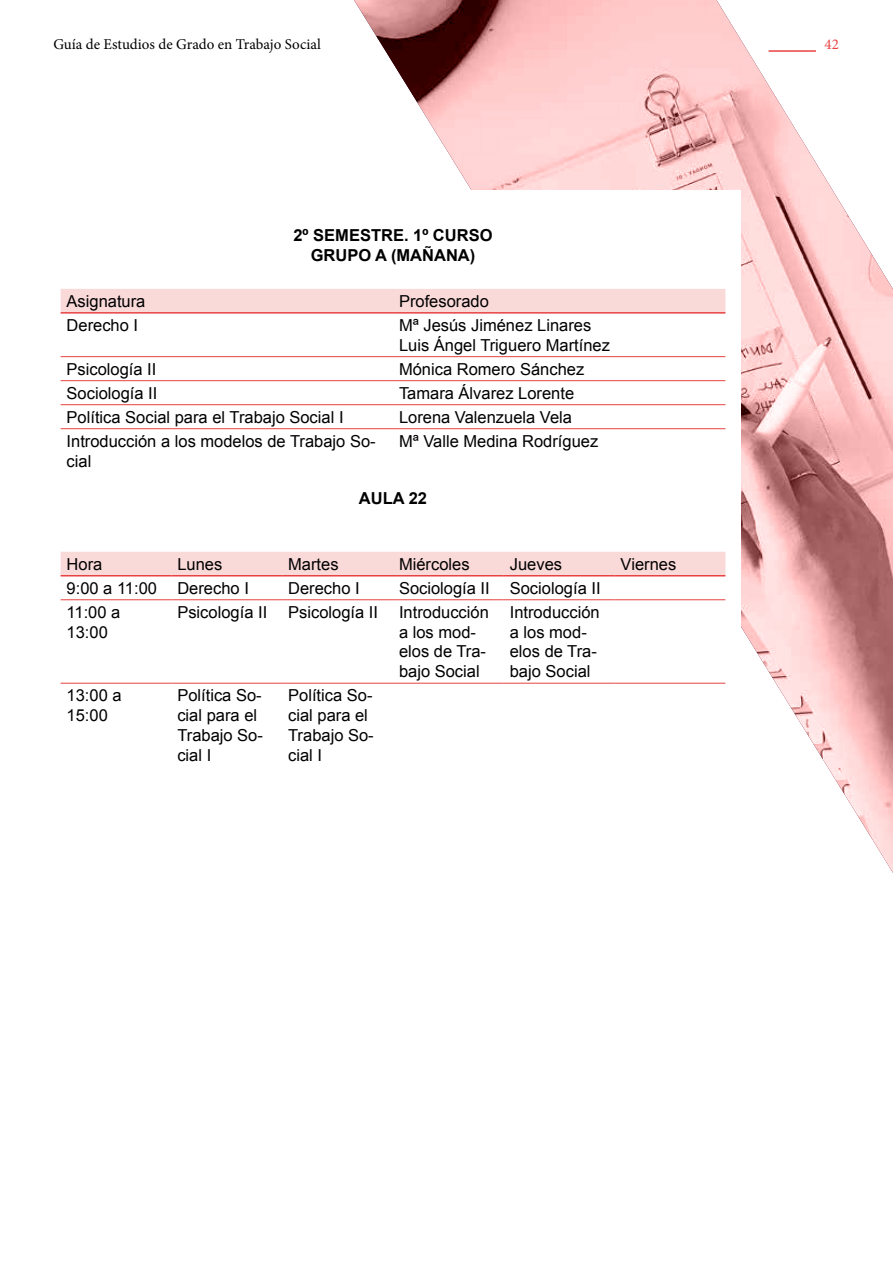
<style>
.page{position:relative;width:893px;height:1263px;background:#fff}
.page>*{position:absolute;margin:0;border:0;box-sizing:border-box;transform-origin:0 0}
.t1{font:16.5px/19.8px "Arial";color:#000}
.t2{font:700 16.5px/19.8px "Arial";color:#000;text-align:center}
.t3{font:15px "Minion Pro";color:#000}
.t4{font:15px "Minion Pro";color:#e84242}
</style>
<div class="page">
<svg style="left:354px;top:0;width:539px;height:873px"></svg>
<div style="left:55px;top:190px;width:686px;height:930px;background:#fff"></div>
<hr style="left:769px;top:50px;width:47px;height:2px;background:#e84242">
<div style="left:61px;top:289px;width:664px;height:23px;background:#fad9d9"></div>
<svg style="left:61px;top:357px;width:664px;height:73px"></svg>
<hr style="left:61px;top:312px;width:332px;height:2px;background:#e84242">
<hr style="left:393px;top:312px;width:332px;height:2px;background:#e84242">
<hr style="left:61px;top:356px;width:332px;height:1px;background:#e84242">
<hr style="left:393px;top:356px;width:332px;height:1px;background:#e84242">
<hr style="left:61px;top:380px;width:332px;height:1px;background:#e84242">
<hr style="left:393px;top:380px;width:332px;height:1px;background:#e84242">
<hr style="left:61px;top:404px;width:332px;height:1px;background:#e84242">
<hr style="left:393px;top:404px;width:332px;height:1px;background:#e84242">
<hr style="left:61px;top:428px;width:332px;height:1px;background:#e84242">
<hr style="left:393px;top:428px;width:332px;height:1px;background:#e84242">
<div style="left:61px;top:552px;width:664px;height:23px;background:#fad9d9"></div>
<svg style="left:61px;top:576px;width:664px;height:107px"></svg>
<hr style="left:61px;top:575px;width:110px;height:1px;background:#e84242">
<hr style="left:171px;top:575px;width:111px;height:1px;background:#e84242">
<hr style="left:282px;top:575px;width:111px;height:1px;background:#e84242">
<hr style="left:393px;top:575px;width:111px;height:1px;background:#e84242">
<hr style="left:504px;top:575px;width:111px;height:1px;background:#e84242">
<hr style="left:615px;top:575px;width:110px;height:1px;background:#e84242">
<hr style="left:61px;top:599px;width:110px;height:1px;background:#e84242">
<hr style="left:171px;top:599px;width:111px;height:1px;background:#e84242">
<hr style="left:282px;top:599px;width:111px;height:1px;background:#e84242">
<hr style="left:393px;top:599px;width:111px;height:1px;background:#e84242">
<hr style="left:504px;top:599px;width:111px;height:1px;background:#e84242">
<hr style="left:615px;top:599px;width:110px;height:1px;background:#e84242">
<hr style="left:61px;top:683px;width:110px;height:1px;background:#e84242">
<hr style="left:171px;top:683px;width:111px;height:1px;background:#e84242">
<hr style="left:282px;top:683px;width:111px;height:1px;background:#e84242">
<hr style="left:393px;top:683px;width:111px;height:1px;background:#e84242">
<hr style="left:504px;top:683px;width:111px;height:1px;background:#e84242">
<hr style="left:615px;top:683px;width:110px;height:1px;background:#e84242">
<p class="t3" style="left:53px;top:34px;width:269px">Guía de Estudios de Grado en Trabajo Social</p>
<p class="t4" style="left:825px;top:34px;width:16px">42</p>
<p class="t2" style="left:293px;top:226px;width:201px">2º SEMESTRE. 1º CURSO<br>GRUPO A (MAÑANA)</p>
<p class="t1" style="left:67px;top:291px;width:80px">Asignatura</p>
<p class="t1" style="left:399px;top:291px;width:91px">Profesorado</p>
<p class="t1" style="left:67px;top:315px;width:73px">Derecho I</p>
<p class="t1" style="left:399px;top:315px;width:212px">Mª Jesús Jiménez Linares<br>Luis Ángel Triguero Martínez</p>
<p class="t1" style="left:67px;top:359px;width:91px">Psicología II</p>
<p class="t1" style="left:399px;top:359px;width:187px">Mónica Romero Sánchez</p>
<p class="t1" style="left:67px;top:383px;width:92px">Sociología II</p>
<p class="t1" style="left:399px;top:383px;width:177px">Tamara Álvarez Lorente</p>
<p class="t1" style="left:67px;top:407px;width:278px">Política Social para el Trabajo Social I</p>
<p class="t1" style="left:399px;top:407px;width:175px">Lorena Valenzuela Vela</p>
<p class="t1" style="left:67px;top:431px;width:311px">Introducción a los modelos de Trabajo So&shy;cial</p>
<p class="t1" style="left:399px;top:431px;width:201px">Mª Valle Medina Rodríguez</p>
<p class="t2" style="left:359px;top:488px;width:70px">AULA 22</p>
<p class="t1" style="left:67px;top:554px;width:37px">Hora</p>
<p class="t1" style="left:177px;top:554px;width:46px">Lunes</p>
<p class="t1" style="left:288px;top:554px;width:52px">Martes</p>
<p class="t1" style="left:399px;top:554px;width:72px">Miércoles</p>
<p class="t1" style="left:510px;top:554px;width:54px">Jueves</p>
<p class="t1" style="left:621px;top:554px;width:57px">Viernes</p>
<p class="t1" style="left:67px;top:578px;width:184px">9:00 a 11:00 Derecho I</p>
<p class="t1" style="left:288px;top:578px;width:73px">Derecho I</p>
<p class="t1" style="left:399px;top:578px;width:203px">Sociología II Sociología II</p>
<p class="t1" style="left:67px;top:602px;width:55px">11:00 a<br>13:00</p>
<p class="t1" style="left:177px;top:602px;width:91px">Psicología II</p>
<p class="t1" style="left:288px;top:602px;width:91px">Psicología II</p>
<p class="t1" style="left:399px;top:602px;width:91px">Introducción a los mod&shy;elos de Tra&shy;bajo Social</p>
<p class="t1" style="left:510px;top:602px;width:91px">Introducción a los mod&shy;elos de Tra&shy;bajo Social</p>
<p class="t1" style="left:67px;top:686px;width:57px">13:00 a<br>15:00</p>
<p class="t1" style="left:177px;top:686px;width:87px">Política So&shy;cial para el<br>Trabajo So&shy;cial I</p>
<p class="t1" style="left:288px;top:686px;width:87px">Política So&shy;cial para el<br>Trabajo So&shy;cial I</p>
</div>
